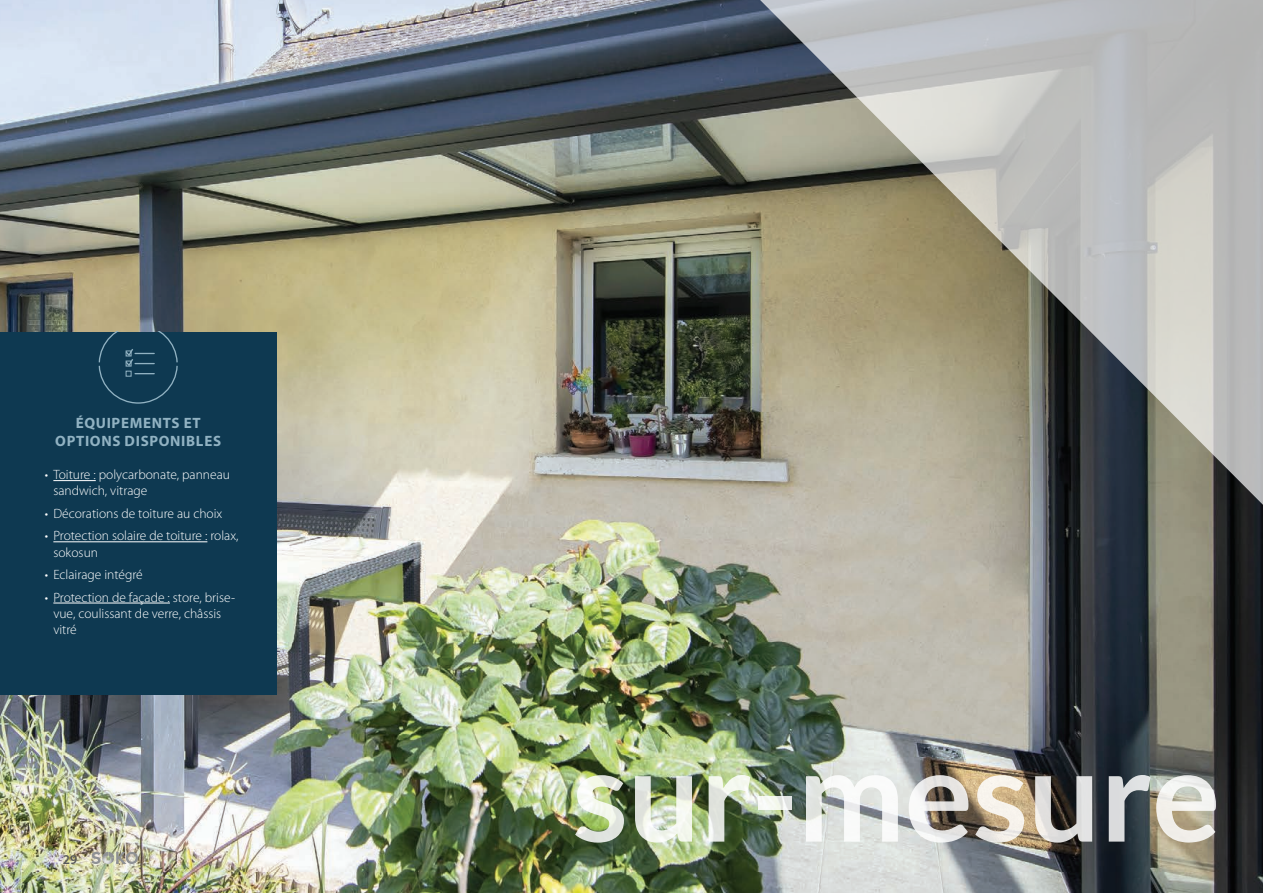
<style>
.page{position:relative;width:1263px;height:893px;background:#fff}
.page>*{position:absolute;margin:0;border:0;box-sizing:border-box;transform-origin:0 0}
.t1{font:700 127.5px "Lato";color:#fff}
.t2{font:700 15px/18px "Myriad Pro";letter-spacing:.045em;color:#91b2c2;text-align:center}
.t3{font:300 13.5px/16.2px "Myriad Pro";color:#fff}
.t4{font:600 13.5px "Myriad Pro";color:#57585a}
</style>
<div class="page">
<img style="left:0;top:0;width:1263px;height:893px">
<svg style="left:747px;top:0;width:516px;height:517px"></svg>
<div style="left:0;top:332px;width:276px;height:362px;background:#0e3951"></div>
<svg style="left:99px;top:332px;width:79px;height:72px"></svg>
<hr style="left:53px;top:480px;width:43px;height:1px;background:#fff">
<hr style="left:53px;top:541px;width:154px;height:1px;background:#fff">
<hr style="left:53px;top:603px;width:117px;height:1px;background:#fff">
<svg style="left:91px;top:852px;width:47px;height:12px"></svg>
<p class="t2" style="left:55px;top:414px;width:167px">ÉQUIPEMENTS ET<br>OPTIONS DISPONIBLES</p>
<p class="t3" style="left:53px;top:466px;width:178px;text-indent:-9px">• Toiture : polycarbonate, panneau sandwich, vitrage</p>
<p class="t3" style="left:45px;top:505px;width:179px">• Décorations de toiture au choix</p>
<p class="t3" style="left:53px;top:528px;width:187px;text-indent:-9px">• Protection solaire de toiture : rolax, sokosun</p>
<p class="t3" style="left:45px;top:566px;width:99px">• Eclairage intégré</p>
<p class="t3" style="left:53px;top:589px;width:183px;text-indent:-9px">• Protection de façade : store, brise&shy;vue, coulissant de verre, châssis vitré</p>
<p class="t4" style="left:63px;top:851px;width:16px">29</p>
<h1 class="t1" style="left:572px;top:722px;width:649px">sur-mesure</h1>
</div>
